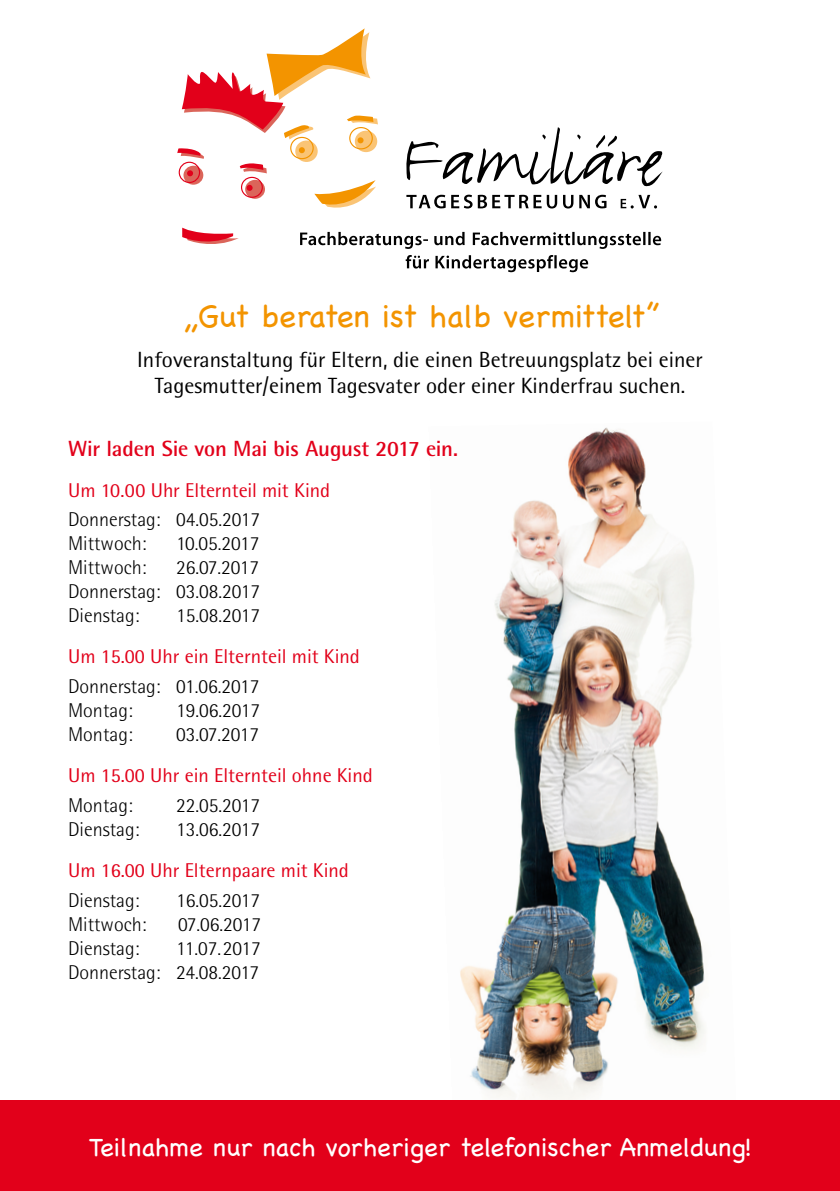
<style>
.page{position:relative;width:840px;height:1191px;background:#fff}
.page>*{position:absolute;margin:0;border:0;box-sizing:border-box;transform-origin:0 0}
.t1{font:32px "Chalkboard";letter-spacing:-.005em;color:#f39400}
.t2{font:26px "Chalkboard";color:#fff}
.t3{font:22px/26.4px "Rotis Semi Sans";color:#000;text-align:center}
.t4{font:700 22px "Rotis Semi Sans";letter-spacing:-.01em;color:#e2001a}
.t5{font:300 20px/24px "Rotis Semi Sans";color:#000}
.t6{font:20px "Rotis Semi Sans";color:#e2001a}
</style>
<div class="page">
<img style="left:460px;top:427px;width:245px;height:673px">
<div style="left:0;top:1100px;width:839px;height:91px;background:#e2001a"></div>
<svg style="left:406px;top:127px;width:256px;height:60px"></svg>
<svg style="left:406px;top:195px;width:39px;height:13px"></svg>
<svg style="left:451px;top:195px;width:122px;height:13px"></svg>
<svg style="left:579px;top:195px;width:27px;height:13px"></svg>
<svg style="left:620px;top:195px;width:36px;height:13px"></svg>
<svg style="left:300px;top:232px;width:360px;height:17px"></svg>
<svg style="left:405px;top:255px;width:183px;height:17px"></svg>
<svg style="left:182px;top:228px;width:56px;height:16px"></svg>
<svg style="left:177px;top:28px;width:201px;height:180px"></svg>
<h1 class="t1" style="left:183px;top:297px;width:478px">„Gut beraten ist halb vermittelt”</h1>
<p class="t3" style="left:137px;top:346px;width:566px">Infoveranstaltung für Eltern, die einen Betreuungsplatz bei einer<br>Tagesmutter/einem Tagesvater oder einer Kinderfrau suchen.</p>
<p class="t4" style="left:68px;top:435px;width:391px">Wir laden Sie von Mai bis August 2017 ein.</p>
<p class="t6" style="left:68px;top:478px;width:263px">Um 10.00 Uhr Elternteil mit Kind</p>
<p class="t5" style="left:68px;top:507px;width:193px">Donnerstag: 04.05.2017<br>Mittwoch:</p>
<p class="t5" style="left:176px;top:531px;width:85px">10.05.2017</p>
<p class="t5" style="left:68px;top:555px;width:80px">Mittwoch:</p>
<p class="t5" style="left:68px;top:555px;width:193px;text-align:justify;text-indent:108px">26.07.2017<br>Donnerstag: 03.08.2017<br>Dienstag:</p>
<p class="t5" style="left:176px;top:603px;width:85px">15.08.2017</p>
<p class="t6" style="left:68px;top:645px;width:293px">Um 15.00 Uhr ein Elternteil mit Kind</p>
<p class="t5" style="left:68px;top:674px;width:193px">Donnerstag: 01.06.2017<br>Montag:</p>
<p class="t5" style="left:176px;top:698px;width:85px">19.06.2017</p>
<p class="t5" style="left:68px;top:722px;width:66px">Montag:</p>
<p class="t5" style="left:176px;top:722px;width:84px">03.07.2017</p>
<p class="t6" style="left:68px;top:763px;width:306px">Um 15.00 Uhr ein Elternteil ohne Kind</p>
<p class="t5" style="left:68px;top:793px;width:66px">Montag:</p>
<p class="t5" style="left:176px;top:793px;width:85px">22.05.2017</p>
<p class="t5" style="left:68px;top:817px;width:73px">Dienstag:</p>
<p class="t5" style="left:176px;top:817px;width:85px">13.06.2017</p>
<p class="t6" style="left:68px;top:858px;width:282px">Um 16.00 Uhr Elternpaare mit Kind</p>
<p class="t5" style="left:68px;top:887px;width:73px">Dienstag:</p>
<p class="t5" style="left:176px;top:887px;width:85px">16.05.2017</p>
<p class="t5" style="left:68px;top:911px;width:80px">Mittwoch:</p>
<p class="t5" style="left:178px;top:911px;width:84px">07.06.2017</p>
<p class="t5" style="left:68px;top:935px;width:73px">Dienstag:</p>
<p class="t5" style="left:68px;top:935px;width:194px;text-align:right">11.07.2017<br>Donnerstag: 24.08.2017</p>
<h2 class="t2" style="left:89px;top:1131px;width:663px">Teilnahme nur nach vorheriger telefonischer Anmeldung!</h2>
</div>
